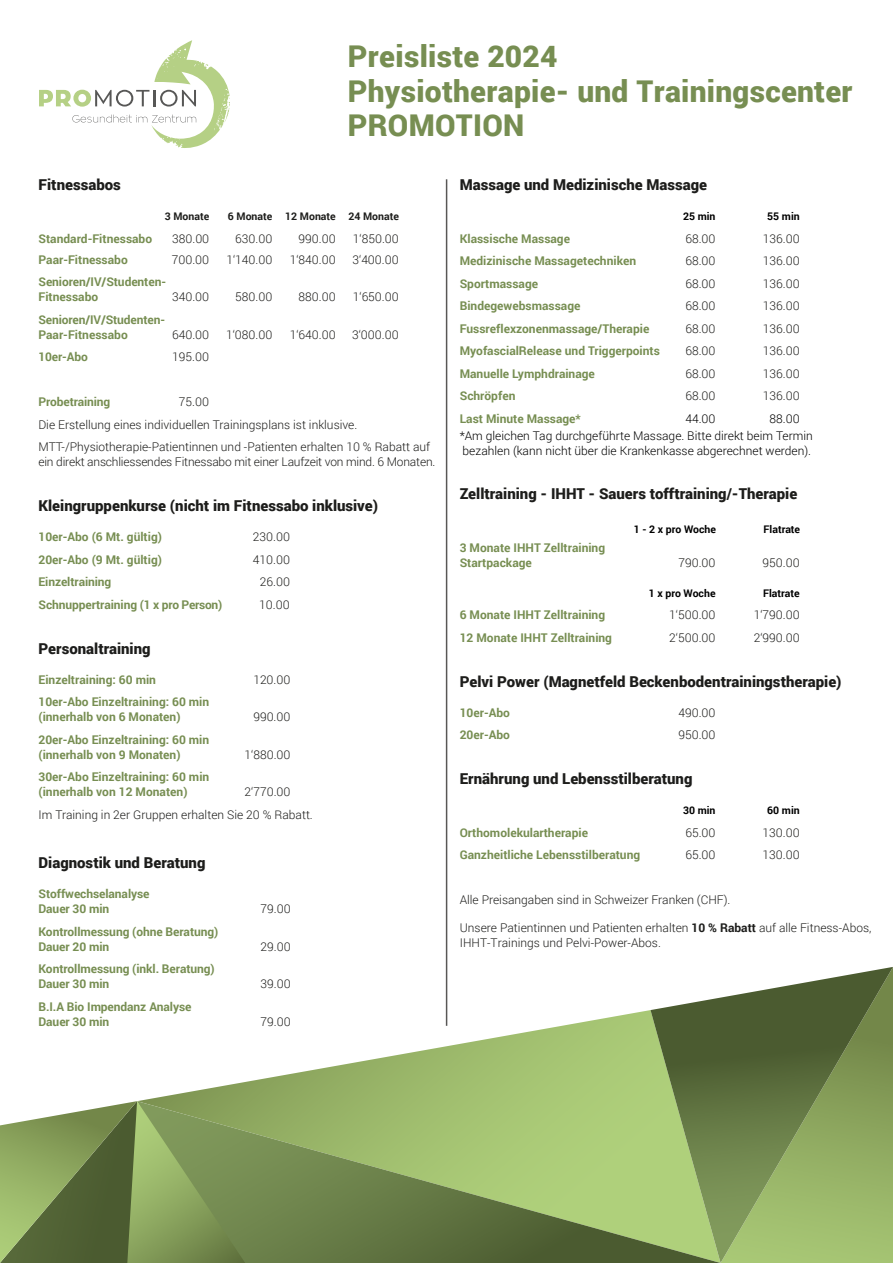
<style>
.page{position:relative;width:893px;height:1263px;background:#fff}
.page>*{position:absolute;margin:0;border:0;box-sizing:border-box;transform-origin:0 0}
.t1{font:900 30px/34.5px "Roboto";letter-spacing:.01em;color:#778e52}
.t2{font:900 15px "Roboto";color:#1d1d1b}
.t3{font:700 12px/15px "Roboto";color:#778e52}
.t4{font:300 12px/22.5px "Roboto";color:#1d1d1b}
.t5{font:300 12px/14.4px "Roboto";color:#000}
.t6{font:700 10.5px "Roboto";color:#000}
.t7{font:700 10.5px "Roboto";color:#1d1d1b}
.s1{font-weight:700}
</style>
<div class="page">
<svg style="left:39px;top:40px;width:191px;height:108px"></svg>
<hr style="left:446px;top:179px;width:1px;height:847px;background:#585756">
<svg style="left:138px;top:1010px;width:512px;height:91px"></svg>
<svg style="left:245px;top:1101px;width:405px;height:162px"></svg>
<svg style="left:0;top:1101px;width:245px;height:162px"></svg>
<svg style="left:650px;top:967px;width:243px;height:296px"></svg>
<h1 class="t1" style="left:348px;top:38px;width:506px">Preisliste 2024<br>Physiotherapie- und Trainingscenter<br>PROMOTION</h1>
<p class="t2" style="left:38px;top:174px;width:84px">Fitnessabos</p>
<p class="t7" style="left:165px;top:209px;width:46px">3 Monate</p>
<p class="t7" style="left:228px;top:209px;width:173px">6 Monate 12 Monate 24 Monate</p>
<p class="t3" style="left:38px;top:230px;width:115px">Standard-Fitnessabo</p>
<p class="t4" style="left:172px;top:227px;width:39px">380.00</p>
<p class="t4" style="left:235px;top:227px;width:39px">630.00</p>
<p class="t4" style="left:299px;top:227px;width:39px">990.00</p>
<p class="t4" style="left:353px;top:227px;width:47px">1‘850.00</p>
<p class="t3" style="left:38px;top:251px;width:91px">Paar-Fitnessabo</p>
<p class="t4" style="left:172px;top:248px;width:39px">700.00</p>
<p class="t4" style="left:226px;top:248px;width:47px">1‘140.00</p>
<p class="t4" style="left:290px;top:248px;width:47px">1‘840.00</p>
<p class="t4" style="left:353px;top:248px;width:48px">3‘400.00</p>
<p class="t3" style="left:38px;top:274px;width:129px">Senioren/IV/Studenten-<br>Fitnessabo</p>
<p class="t4" style="left:172px;top:285px;width:39px">340.00</p>
<p class="t4" style="left:235px;top:285px;width:39px">580.00</p>
<p class="t4" style="left:299px;top:285px;width:39px">880.00</p>
<p class="t4" style="left:353px;top:285px;width:47px">1‘650.00</p>
<p class="t3" style="left:38px;top:311px;width:128px">Senioren/IV/Studenten-<br>Paar-Fitnessabo</p>
<p class="t4" style="left:172px;top:323px;width:39px">640.00</p>
<p class="t4" style="left:226px;top:323px;width:48px">1‘080.00</p>
<p class="t4" style="left:290px;top:323px;width:47px">1‘640.00</p>
<p class="t4" style="left:352px;top:323px;width:48px">3‘000.00</p>
<p class="t3" style="left:38px;top:349px;width:51px">10er-Abo</p>
<p class="t4" style="left:172px;top:345px;width:38px">195.00</p>
<p class="t3" style="left:38px;top:394px;width:73px">Probetraining</p>
<p class="t4" style="left:38px;top:390px;width:393px;text-indent:141px">75.00<br>Die Erstellung eines individuellen Trainingsplans ist inklusive.<br>MTT-/Physiotherapie-Patientinnen und -Patienten erhalten 10 % Rabatt auf</p>
<p class="t4" style="left:38px;top:450px;width:398px">ein direkt anschliessendes Fitnessabo mit einer Laufzeit von mind. 6 Monaten.</p>
<p class="t2" style="left:38px;top:495px;width:341px">Kleingruppenkurse (nicht im Fitnessabo inklusive)</p>
<p class="t3" style="left:38px;top:529px;width:125px">10er-Abo (6 Mt. gültig)</p>
<p class="t4" style="left:253px;top:525px;width:39px">230.00</p>
<p class="t3" style="left:38px;top:551px;width:125px">20er-Abo (9 Mt. gültig)</p>
<p class="t4" style="left:253px;top:548px;width:39px">410.00</p>
<p class="t3" style="left:38px;top:574px;width:74px">Einzeltraining</p>
<p class="t4" style="left:260px;top:570px;width:32px">26.00</p>
<p class="t3" style="left:39px;top:596px;width:185px">Schnuppertraining (1 x pro Person)</p>
<p class="t4" style="left:259px;top:593px;width:32px">10.00</p>
<p class="t2" style="left:38px;top:638px;width:114px">Personaltraining</p>
<p class="t3" style="left:38px;top:671px;width:119px">Einzeltraining: 60 min</p>
<p class="t4" style="left:253px;top:668px;width:39px">120.00</p>
<p class="t3" style="left:39px;top:694px;width:172px">10er-Abo Einzeltraining: 60 min (innerhalb von 6 Monaten)</p>
<p class="t4" style="left:253px;top:705px;width:39px">990.00</p>
<p class="t3" style="left:39px;top:731px;width:172px">20er-Abo Einzeltraining: 60 min (innerhalb von 9 Monaten)</p>
<p class="t4" style="left:245px;top:743px;width:47px">1‘880.00</p>
<p class="t3" style="left:39px;top:769px;width:172px">30er-Abo Einzeltraining: 60 min (innerhalb von 12 Monaten)</p>
<p class="t4" style="left:39px;top:780px;width:276px;text-indent:206px">2‘770.00<br>Im Training in 2er Gruppen erhalten Sie 20 % Rabatt.</p>
<p class="t2" style="left:38px;top:852px;width:168px">Diagnostik und Beratung</p>
<p class="t3" style="left:38px;top:886px;width:113px">Stoffwechselanalyse<br>Dauer 30 min</p>
<p class="t4" style="left:261px;top:897px;width:32px">79.00</p>
<p class="t3" style="left:38px;top:923px;width:181px">Kontrollmessung (ohne Beratung)<br>Dauer 20 min</p>
<p class="t3" style="left:38px;top:961px;width:178px">Kontrollmessung (inkl. Beratung)<br>Dauer 30 min</p>
<p class="t3" style="left:38px;top:998px;width:155px">B.I.A Bio Impendanz Analyse<br>Dauer 30 min</p>
<p class="t4" style="left:261px;top:935px;width:32px">29.00</p>
<p class="t4" style="left:261px;top:972px;width:32px">39.00</p>
<p class="t4" style="left:260px;top:1010px;width:32px">79.00</p>
<p class="t2" style="left:460px;top:174px;width:249px">Massage und Medizinische Massage</p>
<p class="t6" style="left:683px;top:209px;width:34px">25 min</p>
<p class="t6" style="left:767px;top:209px;width:34px">55 min</p>
<p class="t3" style="left:460px;top:230px;width:112px">Klassische Massage</p>
<p class="t4" style="left:685px;top:227px;width:32px">68.00</p>
<p class="t4" style="left:763px;top:227px;width:38px">136.00</p>
<p class="t3" style="left:460px;top:253px;width:178px">Medizinische Massagetechniken</p>
<p class="t4" style="left:685px;top:249px;width:32px">68.00</p>
<p class="t4" style="left:763px;top:249px;width:38px">136.00</p>
<p class="t3" style="left:460px;top:275px;width:80px">Sportmassage</p>
<p class="t4" style="left:685px;top:272px;width:32px">68.00</p>
<p class="t4" style="left:763px;top:272px;width:38px">136.00</p>
<p class="t3" style="left:460px;top:298px;width:122px">Bindegewebsmassage</p>
<p class="t4" style="left:685px;top:294px;width:32px">68.00</p>
<p class="t4" style="left:763px;top:294px;width:38px">136.00</p>
<p class="t3" style="left:460px;top:320px;width:191px">Fussreflexzonenmassage/Therapie</p>
<p class="t4" style="left:685px;top:317px;width:32px">68.00</p>
<p class="t4" style="left:763px;top:317px;width:38px">136.00</p>
<p class="t3" style="left:460px;top:343px;width:202px">MyofascialRelease und Triggerpoints</p>
<p class="t4" style="left:685px;top:339px;width:32px">68.00</p>
<p class="t4" style="left:763px;top:339px;width:38px">136.00</p>
<p class="t3" style="left:460px;top:365px;width:137px">Manuelle Lymphdrainage</p>
<p class="t4" style="left:685px;top:362px;width:32px">68.00</p>
<p class="t4" style="left:763px;top:362px;width:38px">136.00</p>
<p class="t3" style="left:460px;top:388px;width:57px">Schröpfen</p>
<p class="t4" style="left:685px;top:384px;width:32px">68.00</p>
<p class="t4" style="left:763px;top:384px;width:38px">136.00</p>
<p class="t3" style="left:460px;top:410px;width:123px">Last Minute Massage*</p>
<p class="t5" style="left:685px;top:411px;width:32px">44.00</p>
<p class="t5" style="left:770px;top:411px;width:32px">88.00</p>
<p class="t5" style="left:460px;top:429px;width:355px">*Am gleichen Tag durchgeführte Massage. Bitte direkt beim Termin bezahlen (kann nicht über die Krankenkasse abgerechnet werden).</p>
<p class="t2" style="left:460px;top:483px;width:339px">Zelltraining - IHHT - Sauers tofftraining/-Therapie</p>
<p class="t3" style="left:460px;top:539px;width:147px">3 Monate IHHT Zelltraining<br>Startpackage</p>
<p class="t6" style="left:634px;top:521px;width:84px">1 - 2 x pro Woche</p>
<p class="t6" style="left:763px;top:521px;width:38px">Flatrate</p>
<p class="t4" style="left:678px;top:551px;width:39px">790.00</p>
<p class="t4" style="left:763px;top:551px;width:39px">950.00</p>
<p class="t6" style="left:649px;top:585px;width:68px">1 x pro Woche</p>
<p class="t6" style="left:763px;top:585px;width:38px">Flatrate</p>
<p class="t3" style="left:460px;top:607px;width:147px">6 Monate IHHT Zelltraining</p>
<p class="t4" style="left:669px;top:603px;width:48px">1‘500.00</p>
<p class="t4" style="left:754px;top:603px;width:47px">1‘790.00</p>
<p class="t3" style="left:460px;top:629px;width:154px">12 Monate IHHT Zelltraining</p>
<p class="t4" style="left:669px;top:626px;width:48px">2‘500.00</p>
<p class="t4" style="left:754px;top:626px;width:47px">2‘990.00</p>
<p class="t2" style="left:460px;top:671px;width:383px">Pelvi Power (Magnetfeld Beckenbodentrainingstherapie)</p>
<p class="t3" style="left:460px;top:704px;width:52px">10er-Abo</p>
<p class="t4" style="left:678px;top:701px;width:39px">490.00</p>
<p class="t3" style="left:460px;top:727px;width:52px">20er-Abo</p>
<p class="t4" style="left:678px;top:723px;width:39px">950.00</p>
<p class="t2" style="left:460px;top:768px;width:234px">Ernährung und Lebensstilberatung</p>
<p class="t6" style="left:683px;top:803px;width:34px">30 min</p>
<p class="t6" style="left:767px;top:803px;width:34px">60 min</p>
<p class="t3" style="left:460px;top:824px;width:130px">Orthomolekulartherapie</p>
<p class="t4" style="left:685px;top:821px;width:32px">65.00</p>
<p class="t4" style="left:763px;top:821px;width:39px">130.00</p>
<p class="t3" style="left:460px;top:847px;width:182px">Ganzheitliche Lebensstilberatung</p>
<p class="t4" style="left:685px;top:843px;width:32px">65.00</p>
<p class="t4" style="left:763px;top:843px;width:39px">130.00</p>
<p class="t4" style="left:460px;top:888px;width:272px">Alle Preisangaben sind in Schweizer Franken (CHF).</p>
<p class="t4" style="left:460px;top:920px;width:413px;line-height:14.4px">Unsere Patientinnen und Patienten erhalten <span class="s1">10 % Rabatt</span> auf alle Fitness-Abos,<br>IHHT-Trainings und Pelvi-Power-Abos.</p>
</div>
